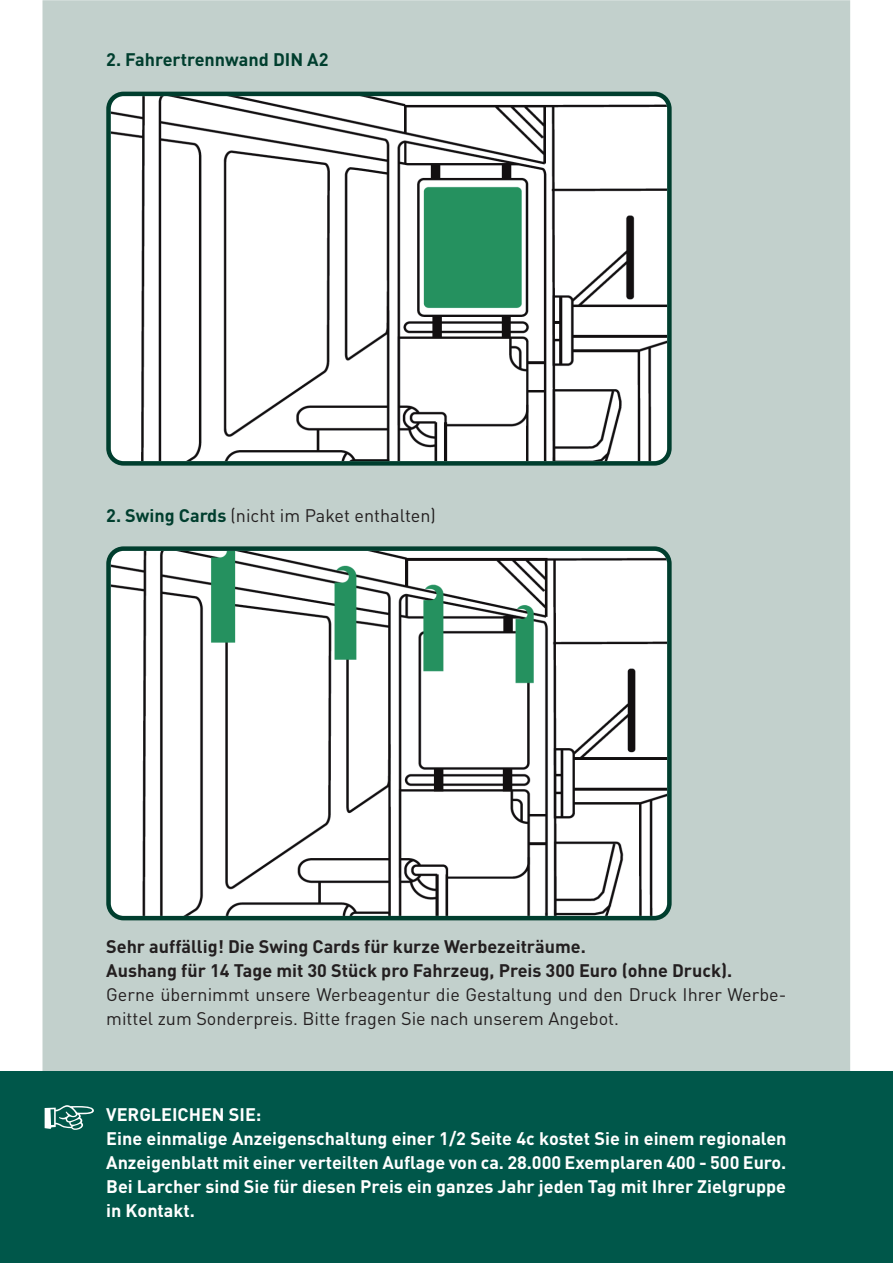
<style>
.page{position:relative;width:893px;height:1263px;background:#fff}
.page>*{position:absolute;margin:0;border:0;box-sizing:border-box;transform-origin:0 0}
.t1{font:700 18px/24px "DIN";color:#fff}
.t2{font:18px/24px "DIN";color:#231f20}
.t3{font:700 18px/24px "DIN";color:#231f20}
.t4{font:700 18px "DIN";color:#003e2e}
.s1{font-weight:700;color:#003e2e}
</style>
<div class="page">
<div style="left:43px;top:0;width:807px;height:1071px;background:#c2d0cc"></div>
<div style="left:0;top:1071px;width:893px;height:192px;background:#00574a"></div>
<svg style="left:106px;top:546px;width:566px;height:374px"></svg>
<svg style="left:106px;top:92px;width:566px;height:374px"></svg>
<p class="t4" style="left:106px;top:53px;width:224px">2. Fahrertrennwand DIN A2</p>
<p class="t2" style="left:106px;top:505px;width:331px"><span class="s1">2. Swing Cards</span> (nicht im Paket enthalten)</p>
<p class="t3" style="left:106px;top:936px;width:627px">Sehr auffällig! Die Swing Cards für kurze Werbezeiträume.<br>Aushang für 14 Tage mit 30 Stück pro Fahrzeug, Preis 300 Euro (ohne Druck).</p>
<p class="t2" style="left:106px;top:985px;width:682px">Gerne übernimmt unsere Werbeagentur die Gestaltung und den Druck Ihrer Werbe&shy;mittel zum Sonderpreis. Bitte fragen Sie nach unserem Angebot.</p>
<p class="t1" style="left:106px;top:1104px;width:682px">VERGLEICHEN SIE:<br>Eine einmalige Anzeigenschaltung einer 1/2 Seite 4c kostet Sie in einem regionalen Anzeigenblatt mit einer verteilten Auflage von ca. 28.000 Exemplaren 400 - 500 Euro.<br>Bei Larcher sind Sie für diesen Preis ein ganzes Jahr jeden Tag mit Ihrer Zielgruppe in Kontakt.</p>
</div>
